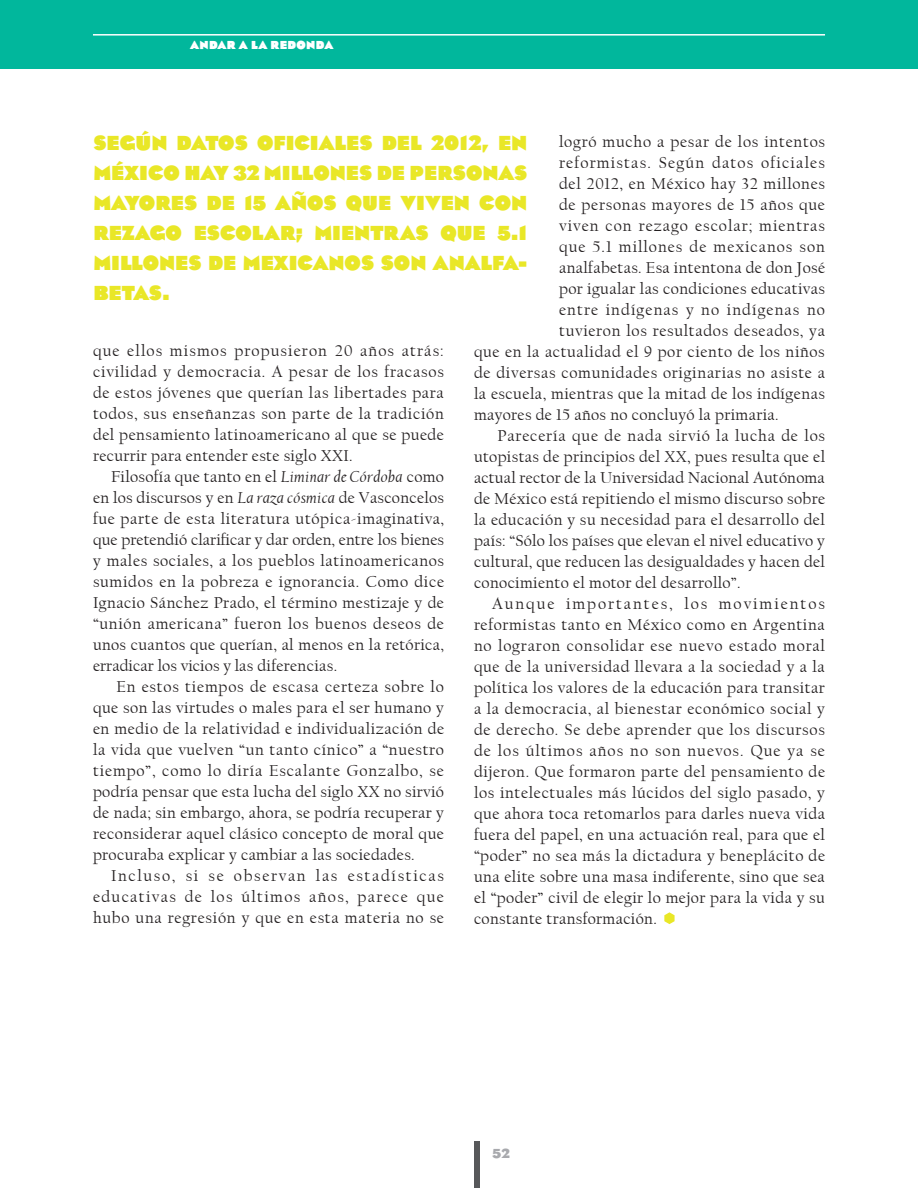
<style>
.page{position:relative;width:918px;height:1188px;background:#fff}
.page>*{position:absolute;margin:0;border:0;box-sizing:border-box;transform-origin:0 0}
.balazos{font:900 21px/30px "Eagle";color:#e9e727;text-align:justify}
.t1{font:16.5px/21px "Californian FB";letter-spacing:.03em;color:#231f20;text-align:justify}
.t2{font:16.5px "Californian FB";letter-spacing:.06em;color:#231f20}
.t3{font:16.5px "Californian FB";letter-spacing:.07em;color:#231f20}
.t4{font:16.5px "Californian FB";letter-spacing:.065em;color:#231f20}
.t5{font:700 13.5px "Eagle";color:#a8a9ad}
.t6{font:900 12px "Eagle";letter-spacing:.025em;color:#fff}
.s1{font-style:italic}
</style>
<div class="page">
<div style="left:0;top:0;width:918px;height:69px;background:#01b79c"></div>
<hr style="left:93px;top:34px;width:732px;height:2px;background:#fff">
<div style="left:474px;top:1142px;width:6px;height:46px;background:#57585a"></div>
<svg style="left:664px;top:912px;width:11px;height:12px"></svg>
<p class="t6" style="left:190px;top:38px;width:145px">ANDAR A LA REDONDA</p>
<p class="balazos" style="left:93px;top:128px;width:435px">SEGÚN DATOS OFICIALES DEL 2012, EN MÉXICO HAY 32 MILLONES DE PERSONAS MAYORES DE 15 AÑOS QUE VIVEN CON REZAGO ESCOLAR; MIENTRAS QUE 5.1<br>MILLONES DE MEXICANOS SON ANALFA-BETAS.</p>
<p class="t1" style="left:559px;top:132px;width:267px">logró mucho a pesar de los intentos</p>
<p class="t3" style="left:559px;top:154px;width:267px">reformistas. Según datos oficiales</p>
<p class="t1" style="left:559px;top:174px;width:267px">del 2012, en México hay 32 millones</p>
<p class="t1" style="left:559px;top:195px;width:267px">de personas mayores de 15 años que</p>
<p class="t2" style="left:559px;top:217px;width:267px">viven con rezago escolar; mientras</p>
<p class="t2" style="left:559px;top:238px;width:267px">que 5.1 millones de mexicanos son</p>
<p class="t1" style="left:559px;top:258px;width:267px">analfabetas. Esa intentona de don José</p>
<p class="t1" style="left:559px;top:279px;width:267px">por igualar las condiciones educativas</p>
<p class="t4" style="left:559px;top:301px;width:267px">entre indígenas y no indígenas no</p>
<p class="t1" style="left:559px;top:321px;width:267px">tuvieron los resultados deseados, ya</p>
<p class="t1" style="left:474px;top:342px;width:352px">que en la actualidad el 9 por ciento de los niños</p>
<p class="t1" style="left:474px;top:363px;width:353px">de diversas comunidades originarias no asiste a</p>
<p class="t1" style="left:474px;top:384px;width:353px">la escuela, mientras que la mitad de los indígenas</p>
<p class="t1" style="left:474px;top:405px;width:306px">mayores de 15 años no concluyó la primaria.</p>
<p class="t1" style="left:474px;top:426px;width:353px;text-indent:24px">Parecería que de nada sirvió la lucha de los utopistas de principios del XX, pues resulta que el actual rector de la Universidad Nacional Autónoma de México está repitiendo el mismo discurso sobre la educación y su necesidad para el desarrollo del país: “Sólo los países que elevan el nivel educativo y cultural, que reducen las desigualdades y hacen del conocimiento el motor del desarrollo”.</p>
<p class="t1" style="left:474px;top:594px;width:353px;text-indent:18px">Aunque importantes, los movimientos reformistas tanto en México como en Argentina no lograron consolidar ese nuevo estado moral que de la universidad llevara a la sociedad y a la política los valores de la educación para transitar a la democracia, al bienestar económico social y de derecho. Se debe aprender que los discursos de los últimos años no son nuevos. Que ya se dijeron. Que formaron parte del pensamiento de los intelectuales más lúcidos del siglo pasado, y que ahora toca retomarlos para darles nueva vida fuera del papel, en una actuación real, para que el “poder” no sea más la dictadura y beneplácito de una elite sobre una masa indiferente, sino que sea el “poder” civil de elegir lo mejor para la vida y su constante transformación.</p>
<p class="t1" style="left:93px;top:341px;width:352px">que ellos mismos propusieron 20 años atrás: civilidad y democracia. A pesar de los fracasos de estos jóvenes que querían las libertades para todos, sus enseñanzas son parte de la tradición del pensamiento latinoamericano al que se puede recurrir para entender este siglo XXI.</p>
<p class="t1" style="left:93px;top:467px;width:353px;text-indent:18px">Filosofía que tanto en el <span class="s1">Liminar de Córdoba</span> como en los discursos y en <span class="s1">La raza cósmica</span> de Vasconcelos fue parte de esta literatura utópica-imaginativa, que pretendió clarificar y dar orden, entre los bienes y males sociales, a los pueblos latinoamericanos sumidos en la pobreza e ignorancia. Como dice Ignacio Sánchez Prado, el término mestizaje y de “unión americana” fueron los buenos deseos de unos cuantos que querían, al menos en la retórica, erradicar los vicios y las diferencias.</p>
<p class="t1" style="left:93px;top:677px;width:353px;text-indent:23px">En estos tiempos de escasa certeza sobre lo que son las virtudes o males para el ser humano y en medio de la relatividad e individualización de la vida que vuelven “un tanto cínico” a “nuestro tiempo”, como lo diría Escalante Gonzalbo, se podría pensar que esta lucha del siglo XX no sirvió de nada; sin embargo, ahora, se podría recuperar y reconsiderar aquel clásico concepto de moral que procuraba explicar y cambiar a las sociedades.</p>
<p class="t1" style="left:93px;top:866px;width:353px;text-indent:18px">Incluso, si se observan las estadísticas educativas de los últimos años, parece que hubo una regresión y que en esta materia no se</p>
<p class="t5" style="left:492px;top:1146px;width:19px">52</p>
</div>
